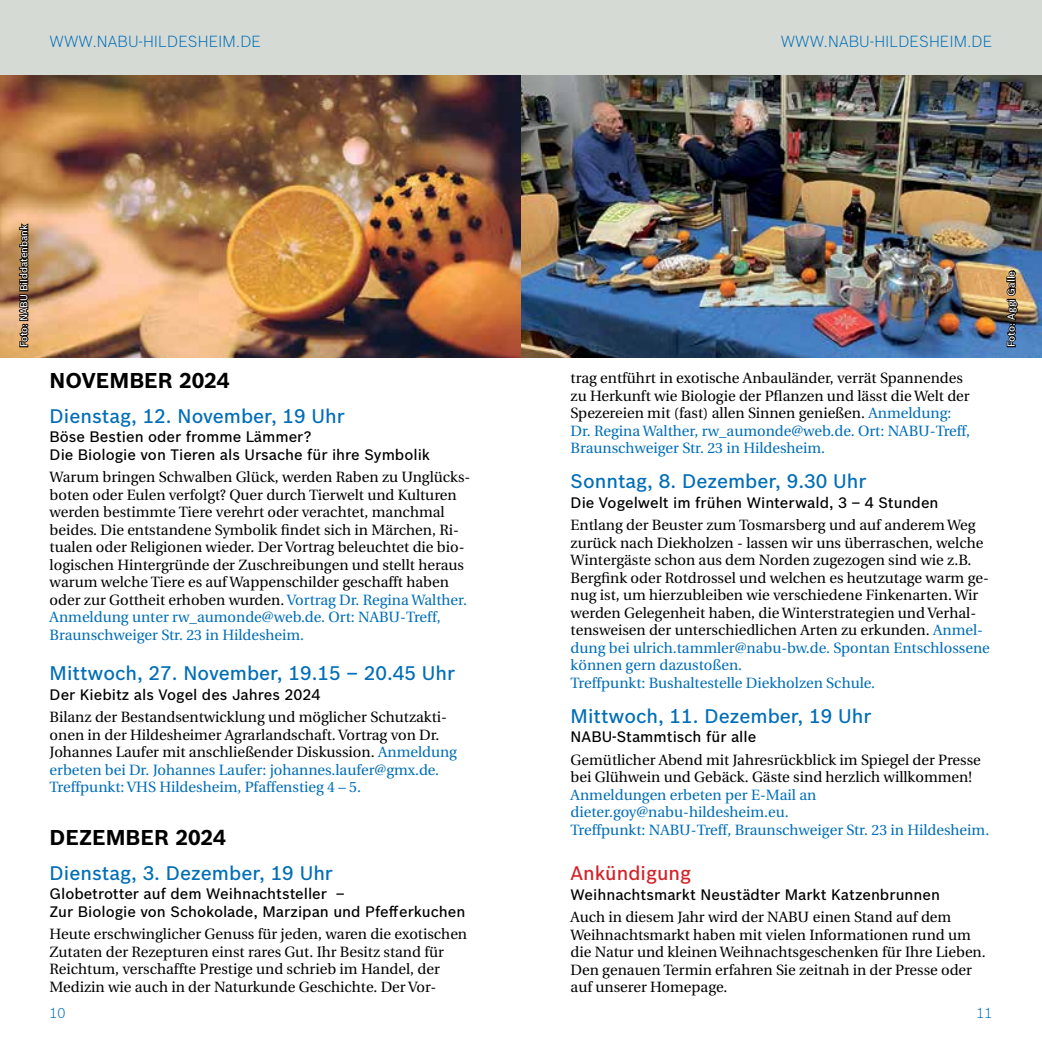
<style>
.page{position:relative;width:1042px;height:1042px;background:#fff}
.page>*{position:absolute;margin:0;border:0;box-sizing:border-box;transform-origin:0 0}
.t1{font:700 21px "Bosch Sans";color:#000}
.t2{font:500 19.25px "Bosch Sans";color:#006eb7}
.t3{font:500 19.25px "Bosch Sans";color:#d2232a}
.t4{font:300 15.75px "Bosch Sans";color:#006eb7}
.t5{font:14.88px/17.5px "Utopia";color:#000}
.t6{font:500 14.88px/17.5px "Bosch Sans";color:#000}
.t7{font:14.88px/17.5px "Utopia";color:#006eb7}
.t8{font:300 14px "Bosch Sans";color:#006eb7}
.t9{font:500 10.15px "Bosch Sans";color:#fff;scale:.95 1}
.t10{font:500 10.15px "Bosch Sans";color:#fff}
.s1{color:#006eb7}
</style>
<div class="page">
<img style="left:0;top:74px;width:1042px;height:283px">
<div style="left:0;top:0;width:521px;height:74px;background:#d5dad4"></div>
<div style="left:521px;top:0;width:521px;height:74px;background:#d5dad4"></div>
<svg style="left:14px;top:221px;width:19px;height:127px;background:#826343"></svg>
<svg style="left:1003px;top:269px;width:15px;height:79px"></svg>
<p class="t4" style="left:50px;top:30px;width:213px">WWW.NABU-HILDESHEIM.DE</p>
<p class="t4" style="left:781px;top:30px;width:213px">WWW.NABU-HILDESHEIM.DE</p>
<p class="t9" style="left:16px;top:347px;width:131px;rotate:-90deg">Foto: NABU Bilddatenbank</p>
<p class="t5" style="left:570px;top:370px;width:401px">trag entführt in exotische Anbauländer, verrät Spannendes zu Herkunft wie Biologie der Pflanzen und lässt die Welt der Spezereien mit (fast) allen Sinnen genießen. <span class="s1">Anmeldung:<br>Dr. Regina Walther, rw_aumonde@web.de. Ort: NABU-Treff, Braunschweiger Str. 23 in Hildesheim.</span></p>
<p class="t2" style="left:570px;top:467px;width:297px">Sonntag, 8. Dezember, 9.30 Uhr</p>
<p class="t6" style="left:570px;top:492px;width:369px">Die Vogelwelt im frühen Winterwald, 3 – 4 Stunden</p>
<p class="t5" style="left:570px;top:517px;width:421px">Entlang der Beuster zum Tosmarsberg und auf anderem Weg zurück nach Diekholzen - lassen wir uns überraschen, welche Wintergäste schon aus dem Norden zugezogen sind wie z.B.<br>Bergfink oder Rotdrossel und welchen es heutzutage warm ge&shy;nug ist, um hierzubleiben wie verschiedene Finkenarten. Wir werden Gelegenheit haben, die Winterstrategien und Verhal&shy;tensweisen der unterschiedlichen Arten zu erkunden. <span class="s1">Anmel&shy;dung bei ulrich.tammler@nabu-bw.de. Spontan Entschlossene können gern dazustoßen.<br>Treffpunkt: Bushaltestelle Diekholzen Schule.</span></p>
<p class="t2" style="left:570px;top:702px;width:302px">Mittwoch, 11. Dezember, 19 Uhr</p>
<p class="t6" style="left:570px;top:727px;width:187px">NABU-Stammtisch für alle</p>
<p class="t5" style="left:570px;top:751px;width:412px">Gemütlicher Abend mit Jahresrückblick im Spiegel der Presse bei Glühwein und Gebäck. Gäste sind herzlich willkommen!</p>
<p class="t7" style="left:570px;top:786px;width:420px">Anmeldungen erbeten per E-Mail an dieter.goy@nabu-hildesheim.eu.<br>Treffpunkt: NABU-Treff, Braunschweiger Str. 23 in Hildesheim.</p>
<p class="t3" style="left:570px;top:859px;width:122px">Ankündigung</p>
<p class="t6" style="left:570px;top:884px;width:371px">Weihnachtsmarkt Neustädter Markt Katzenbrunnen</p>
<p class="t5" style="left:570px;top:909px;width:417px">Auch in diesem Jahr wird der NABU einen Stand auf dem Weihnachtsmarkt haben mit vielen Informationen rund um die Natur und kleinen Weihnachtsgeschenken für Ihre Lieben.<br>Den genauen Termin erfahren Sie zeitnah in der Presse oder auf unserer Homepage.</p>
<h1 class="t1" style="left:50px;top:364px;width:181px">NOVEMBER 2024</h1>
<p class="t2" style="left:50px;top:402px;width:297px">Dienstag, 12. November, 19 Uhr</p>
<p class="t6" style="left:50px;top:427px;width:382px">Böse Bestien oder fromme Lämmer?<br>Die Biologie von Tieren als Ursache für ihre Symbolik</p>
<p class="t5" style="left:50px;top:469px;width:422px">Warum bringen Schwalben Glück, werden Raben zu Unglücks&shy;boten oder Eulen verfolgt? Quer durch Tierwelt und Kulturen werden bestimmte Tiere verehrt oder verachtet, manchmal beides. Die entstandene Symbolik findet sich in Märchen, Ri&shy;tualen oder Religionen wieder. Der Vortrag beleuchtet die bio&shy;logischen Hintergründe der Zuschreibungen und stellt heraus warum welche Tiere es auf Wappenschilder geschafft haben oder zur Gottheit erhoben wurden. <span class="s1">Vortrag Dr. Regina Walther.<br>Anmeldung unter rw_aumonde@web.de. Ort: NABU-Treff, Braunschweiger Str. 23 in Hildesheim.</span></p>
<p class="t2" style="left:50px;top:659px;width:407px">Mittwoch, 27. November, 19.15 – 20.45 Uhr</p>
<p class="t6" style="left:50px;top:684px;width:272px">Der Kiebitz als Vogel des Jahres 2024</p>
<p class="t5" style="left:50px;top:709px;width:409px">Bilanz der Bestandsentwicklung und möglicher Schutzakti&shy;onen in der Hildesheimer Agrarlandschaft. Vortrag von Dr.<br>Johannes Laufer mit anschließender Diskussion. <span class="s1">Anmeldung erbeten bei Dr. Johannes Laufer: johannes.laufer@gmx.de.<br>Treffpunkt: VHS Hildesheim, Pfaffenstieg 4 – 5.</span></p>
<h1 class="t1" style="left:50px;top:821px;width:178px">DEZEMBER 2024</h1>
<p class="t2" style="left:50px;top:859px;width:285px">Dienstag, 3. Dezember, 19 Uhr</p>
<p class="t6" style="left:50px;top:884px;width:417px">Globetrotter auf dem Weihnachtsteller –<br>Zur Biologie von Schokolade, Marzipan und Pfefferkuchen</p>
<p class="t5" style="left:50px;top:926px;width:419px">Heute erschwinglicher Genuss für jeden, waren die exotischen Zutaten der Rezepturen einst rares Gut. Ihr Besitz stand für Reichtum, verschaffte Prestige und schrieb im Handel, der Medizin wie auch in der Naturkunde Geschichte. Der Vor-</p>
<p class="t8" style="left:50px;top:1003px;width:17px">10</p>
<p class="t8" style="left:976px;top:1003px;width:17px">11</p>
<p class="t10" style="left:1003px;top:347px;width:78px;rotate:-90deg">Foto: Aggi Galle</p>
</div>
